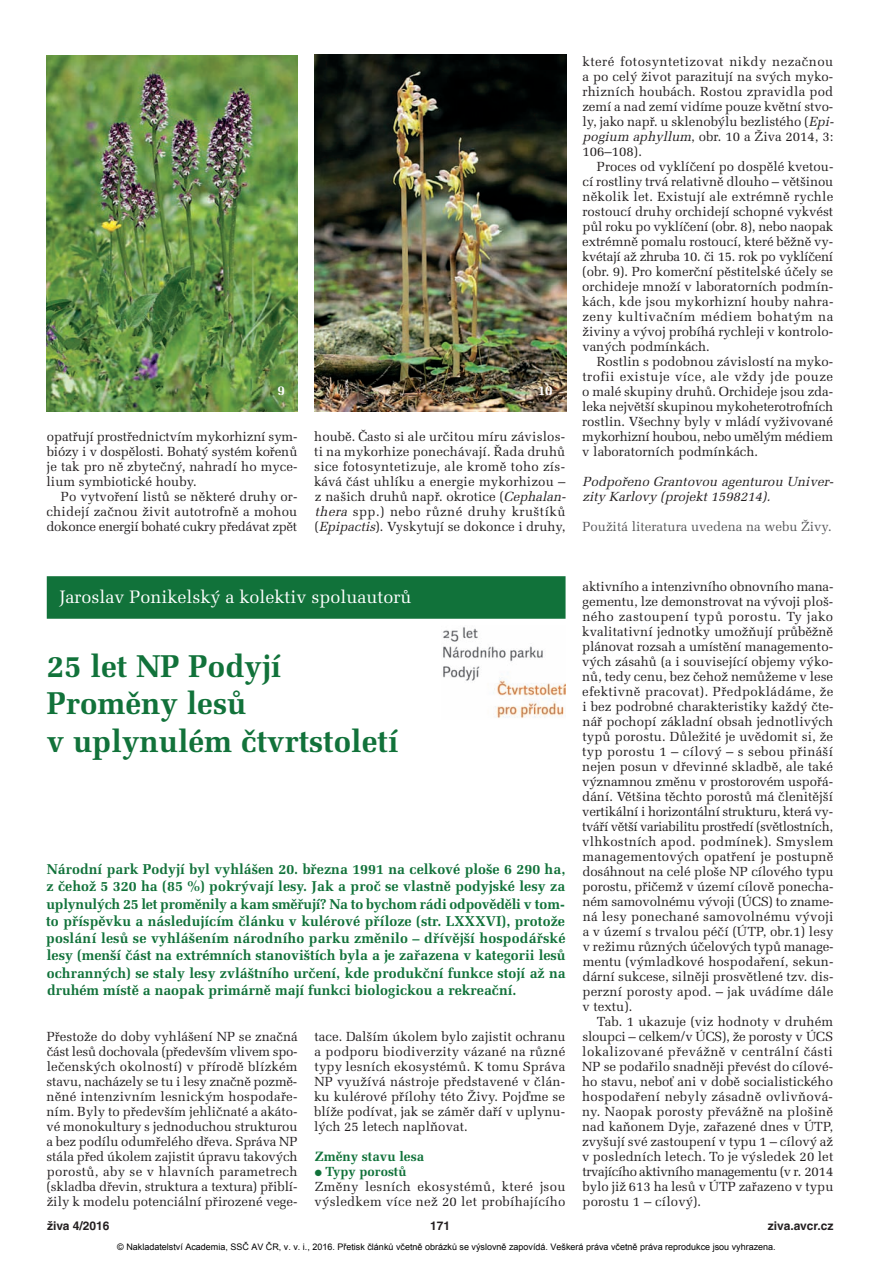
<style>
.page{position:relative;width:893px;height:1263px;background:#fff}
.page>*{position:absolute;margin:0;border:0;box-sizing:border-box;transform-origin:0 0}
.t1{font:700 31.5px/37.5px "Melior CE";color:#11723a}
.t2{font:18px "Melior CE";color:#fff}
.t3{font:700 14.25px/17.2px "Melior CE";color:#11723a;text-align:justify}
.t4{font:700 13.5px "Melior CE";color:#11723a}
.t5{font:700 13.5px "Melior CE";color:#fff}
.t6{font:13.2px/15px "Melior CE";color:#231f20;text-align:justify}
.t7{font:13.2px/15px "Melior CE";letter-spacing:.02em;color:#231f20}
.t8{font:italic 13.2px/15px "Melior CE";color:#231f20}
.t9{font:13.2px "Melior CE";color:#57585a}
.t10{font:700 12px "Helvetica CE";color:#231f20}
.t11{font:9px "Arial";color:#000}
.s1{font-style:italic}
.s2{color:#11723a}
.s3{font-weight:700;color:#11723a}
</style>
<div class="page">
<img style="left:47px;top:55px;width:251px;height:356px">
<img style="left:314px;top:54px;width:252px;height:358px">
<div style="left:47px;top:576px;width:519px;height:43px;background:#11723a"></div>
<img style="left:443px;top:627px;width:123px;height:91px">
<p class="t5" style="left:277px;top:386px;width:9px">9</p>
<p class="t5" style="left:538px;top:386px;width:17px">10</p>
<p class="t6" style="left:47px;top:431px;width:253px">opatřují prostřednictvím mykorhizní sym&shy;biózy i v dospělosti. Bohatý systém kořenů je tak pro ně zbytečný, nahradí ho myce&shy;lium symbiotické houby.</p>
<p class="t6" style="left:46px;top:491px;width:252px;text-indent:15px">Po vytvoření listů se některé druhy or - chidejí začnou živit autotrofně a mohou dokonce energií bohaté cukry předávat zpět</p>
<p class="t6" style="left:314px;top:431px;width:255px;text-align:left">houbě. Často si ale určitou míru závislos&shy;ti na mykorhize ponechávají. Řada druhů sice fotosyntetizuje, ale kromě toho zís&shy;kává část uhlíku a energie mykorhizou – z našich druhů např. okrotice (<span class="s1">Cephalan - thera</span> spp.) nebo různé druhy kruštíků (<span class="s1">Epipactis</span>). Vyskytují se dokonce i druhy,</p>
<p class="t6" style="left:582px;top:56px;width:255px;text-align:left">které fotosyntetizovat nikdy nezačnou a po celý život parazitují na svých myko - rhizních houbách. Rostou zpravidla pod zemí a nad zemí vidíme pouze květní stvo&shy;ly, jako např. u sklenobýlu bezlistého (<span class="s1">Epi&shy;pogium aphyllum</span>, o b r. 1 0 a Ž i v a 2 0 1 4 , 3 :<br>106–108).</p>
<p class="t6" style="left:582px;top:161px;width:253px;text-indent:15px">Proces od vyklíčení po dospělé kvetou&shy;cí rostliny trvá relativně dlouho – většinou několik let. Existují ale extrémně rychle rostoucí druhy orchidejí schopné vykvést půl roku po vyklíčení (obr. 8), nebo naopak extrémně pomalu rostoucí, které běžně vy - kvétají až zhruba 10. či 15. rok po vyklíčení (obr. 9). Pro komerční pěstitelské účely se orchideje množí v laboratorních podmín&shy;kách, kde jsou mykorhizní houby nahra&shy;zeny kultivačním médiem bohatým na živiny a vývoj probíhá rychleji v kontrolo - vaných podmínkách.</p>
<p class="t6" style="left:582px;top:356px;width:253px;text-indent:15px">Rostlin s podobnou závislostí na myko - trofii existuje více, ale vždy jde pouze o malé skupiny druhů. Orchideje jsou zda&shy;leka největší skupinou mykoheterotrofních rostlin. Všechny byly v mládí vyživované mykorhizní houbou, nebo umělým médiem v laboratorních podmínkách.</p>
<p class="t8" style="left:582px;top:476px;width:255px">Podpořeno Grantovou agenturou Univer&shy;zity Karlovy (projekt 1598214).</p>
<p class="t9" style="left:583px;top:522px;width:251px">Použitá literatura uvedena na webu Živy.</p>
<h2 class="t2" style="left:60px;top:591px;width:354px">Jaroslav Ponikelský a kolektiv spoluautorů</h2>
<h1 class="t1" style="left:47px;top:651px;width:353px">25 let NP Podyjí<br>Proměny lesů<br>v uplynulém čtvrtstoletí</h1>
<p class="t3" style="left:46px;top:862px;width:521px">Národní park Podyjí byl vyhlášen 20. března 1991 na celkové ploše 6 290 ha, z čehož 5 320 ha (85 %) pokrývají lesy. Jak a proč se vlastně podyjské lesy za uplynulých 25 let proměnily a kam směřují? Na to bychom rádi odpověděli v tom&shy;to příspěvku a následujícím článku v kulérové příloze (str. LXXXVI), protože poslání lesů se vyhlášením národního parku změnilo – dřívější hospodářské lesy (menší část na extrémních stanovištích byla a je zařazena v kategorii lesů ochranných) se staly lesy zvláštního určení, kde produkční funkce stojí až na druhém místě a naopak primárně mají funkci biologickou a rekreační.</p>
<p class="t6" style="left:46px;top:1031px;width:253px">Přestože do doby vyhlášení NP se značná část lesů dochovala (především vlivem spo&shy;lečenských okolností) v přírodě blízkém stavu, nacházely se tu i lesy značně pozmě&shy;něné intenzivním lesnickým hospodaře&shy;ním. Byly to především jehličnaté a akáto - vé monokultury s jednoduchou strukturou a bez podílu odumřelého dřeva. Správa NP stála před úkolem zajistit úpravu takových porostů, aby se v hlavních parametrech (skladba dřevin, struktura a textura) přiblí&shy;žily k modelu potenciální přirozené vege-</p>
<p class="t6" style="left:314px;top:1031px;width:253px">tace. Dalším úkolem bylo zajistit ochranu a podporu biodiverzity vázané na různé typy lesních ekosystémů. K tomu Správa NP využívá nástroje představené v člán&shy;ku kulérové přílohy této Živy. Pojďme se blíže podívat, jak se záměr daří v uplynu&shy;lých 25 letech naplňovat.</p>
<p class="t4" style="left:315px;top:1152px;width:111px">Změny stavu lesa</p>
<p class="t7" style="left:315px;top:1166px;width:252px"><span class="s2">●</span> <span class="s3">Typy porostů<br></span>Změny lesních ekosystémů, které jsou výsledkem více než 20 let probíhajícího</p>
<p class="t6" style="left:582px;top:581px;width:253px">aktivního a intenzivního obnovního mana&shy;gementu, lze demonstrovat na vývoji ploš&shy;ného zastoupení typů porostu. Ty jako kvalitativní jednotky umožňují průběžně plánovat rozsah a umístění managemento&shy;vých zásahů (a i související objemy výko&shy;nů, tedy cenu, bez čehož nemůžeme v lese efektivně pracovat). Předpokládáme, že i bez podrobné charakteristiky každý čte&shy;nář pochopí základní obsah jednotlivých typů porostu. Důležité je uvědomit si, že typ porostu 1 – cílový – s sebou přináší nejen posun v dřevinné skladbě, ale také významnou změnu v prostorovém uspořá&shy;dání. Většina těchto porostů má členitější vertikální i horizontální strukturu, která vy - tváří větší variabilitu prostředí (světlostních, vlhkostních apod. podmínek). Smyslem managementových opatření je postupně dosáhnout na celé ploše NP cílového typu porostu, přičemž v území cílově ponecha&shy;ném samovolnému vývoji (ÚCS) to zname - ná lesy ponechané samovolnému vývoji a v území s trvalou péčí (ÚTP, obr.1) lesy v režimu různých účelových typů manage&shy;mentu (výmladkové hospodaření, sekun&shy;dární sukcese, silněji prosvětlené tzv. dis&shy;perzní porosty apod. – jak uvádíme dále v textu).</p>
<p class="t6" style="left:582px;top:1016px;width:253px;text-indent:15px">Tab. 1 ukazuje (viz hodnoty v druhém sloupci – celkem/v ÚCS), že porosty v ÚCS lokalizované převážně v centrální části NP se podařilo snadněji převést do cílové - ho stavu, neboť ani v době socialistického hospodaření nebyly zásadně ovlivňová&shy;ny. Naopak porosty převážně na plošině nad kaňonem Dyje, zařazené dnes v ÚTP, zvyšují své zastoupení v typu 1 – cílový až v posledních letech. To je výsledek 20 let trvajícího aktivního managementu (v r. 2014 bylo již 613 ha lesů v ÚTP zařazeno v typu porostu 1 – cílový).</p>
<p class="t10" style="left:47px;top:1221px;width:64px">živa 4/2016</p>
<p class="t10" style="left:430px;top:1221px;width:22px">171</p>
<p class="t10" style="left:768px;top:1221px;width:67px">ziva.avcr.cz</p>
<p class="t11" style="left:117px;top:1241px;width:660px">© Nakladatelství Academia, SSČ AV ČR, v. v. i., 2016. Přetisk článků včetně obrázků se výslovně zapovídá. Veškerá práva včetně práva reprodukce jsou vyhrazena.</p>
</div>
